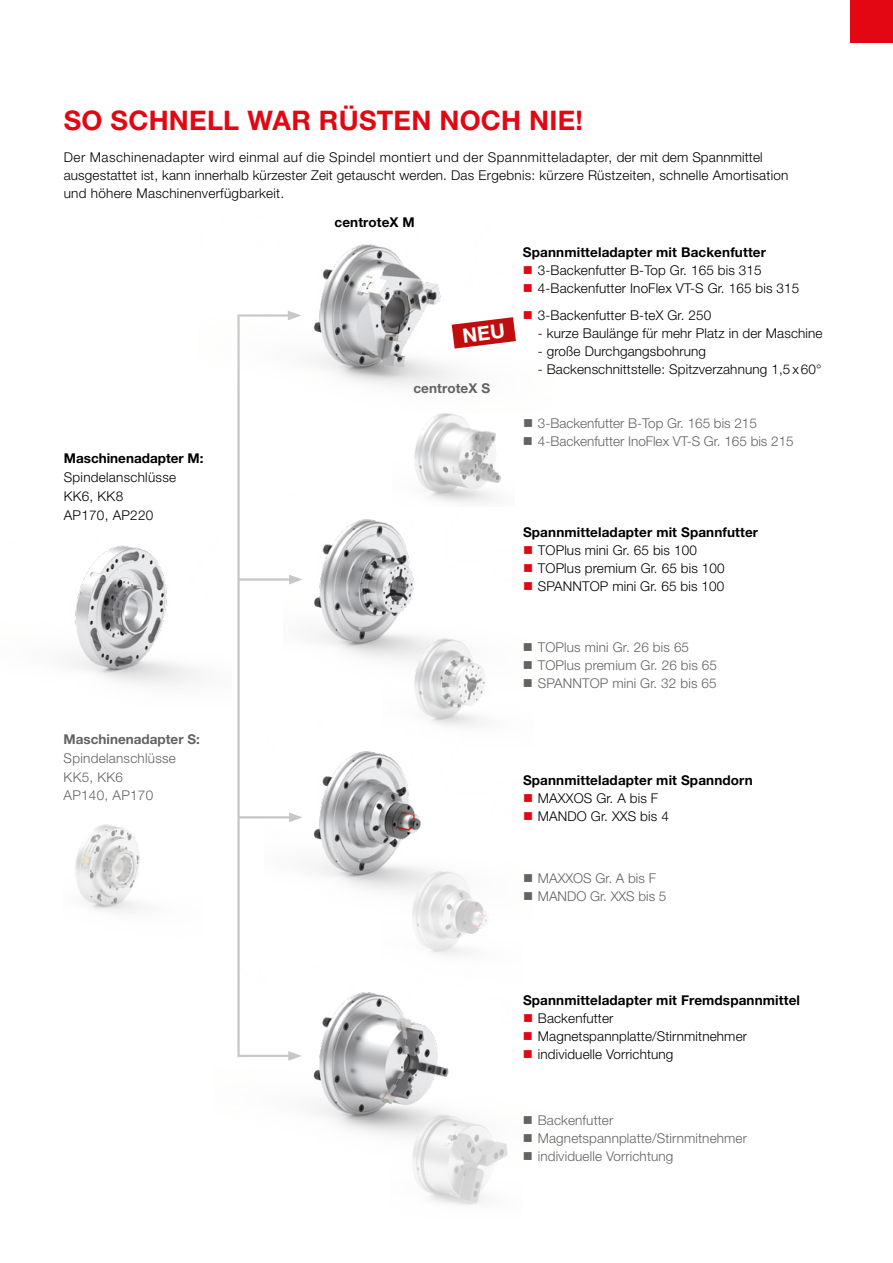
<style>
.page{position:relative;width:893px;height:1263px;background:#fff}
.page>*{position:absolute;margin:0;border:0;box-sizing:border-box;transform-origin:0 0}
.t1{font:700 27px "Helvetica Neue LT Pro";letter-spacing:.01em;color:#e30613}
.t2{font:300 13.5px/18px "Helvetica Neue LT Pro";letter-spacing:.01em;color:#000}
.t3{font:300 13.5px/18px "Helvetica Neue LT Pro";letter-spacing:.01em;color:#646363}
.t4{font:700 13.5px "Helvetica Neue LT Pro";letter-spacing:.01em;color:#000}
.t5{font:700 13.5px "Helvetica Neue LT Pro";color:#646363}
</style>
<div class="page">
<hr style="left:239px;top:578px;width:54px;height:3px;background:#c6c6c6">
<hr style="left:237px;top:316px;width:3px;height:741px;background:#c6c6c6">
<hr style="left:239px;top:816px;width:54px;height:2px;background:#c6c6c6">
<div style="left:850px;top:0;width:43px;height:43px;background:#e30613"></div>
<img style="left:265px;top:751px;width:156px;height:139px">
<img style="left:284px;top:519px;width:130px;height:139px">
<img style="left:237px;top:244px;width:220px;height:169px">
<img style="left:237px;top:965px;width:212px;height:169px">
<img style="left:75px;top:824px;width:65px;height:88px">
<img style="left:380px;top:843px;width:107px;height:144px">
<img style="left:382px;top:634px;width:103px;height:92px">
<img style="left:393px;top:397px;width:108px;height:106px">
<img style="left:72px;top:545px;width:126px;height:140px">
<img style="left:390px;top:1109px;width:118px;height:96px">
<svg style="left:452px;top:317px;width:64px;height:32px"></svg>
<h1 class="t1" style="left:64px;top:104px;width:521px">SO SCHNELL WAR RÜSTEN NOCH NIE!</h1>
<p class="t2" style="left:64px;top:148px;width:726px">Der Maschinenadapter wird einmal auf die Spindel montiert und der Spannmitteladapter, der mit dem Spannmittel ausgestattet ist, kann innerhalb kürzester Zeit getauscht werden. Das Ergebnis: kürzere Rüstzeiten, schnelle Amortisation und höhere Maschinenverfügbarkeit.</p>
<p class="t4" style="left:64px;top:450px;width:141px">Maschinenadapter M:</p>
<p class="t2" style="left:64px;top:468px;width:114px;line-height:18.8px">Spindelanschlüsse<br>KK6, KK8<br>AP170, AP220</p>
<p class="t5" style="left:64px;top:731px;width:138px">Maschinenadapter S:</p>
<p class="t3" style="left:64px;top:748px;width:114px;line-height:18.8px">Spindelanschlüsse<br>KK5, KK6<br>AP140, AP170</p>
<p class="t4" style="left:334px;top:213px;width:82px">centroteX M</p>
<p class="t5" style="left:413px;top:380px;width:78px">centroteX S</p>
<p class="t4" style="left:523px;top:244px;width:245px">Spannmitteladapter mit Backenfutter</p>
<p class="t2" style="left:538px;top:261px;width:263px">3-Backenfutter B-Top Gr. 165 bis 315<br>4-Backenfutter InoFlex VT-S Gr. 165 bis 315</p>
<p class="t2" style="left:538px;top:306px;width:175px">3-Backenfutter B-teX Gr. 250</p>
<p class="t2" style="left:538px;top:324px;width:286px">- kurze Baulänge für mehr Platz in der Maschine</p>
<p class="t2" style="left:538px;top:342px;width:170px">- große Durchgangsbohrung</p>
<p class="t2" style="left:538px;top:360px;width:285px">- Backenschnittstelle: Spitzverzahnung 1,5 x 60°</p>
<p class="t3" style="left:538px;top:413px;width:257px">3-Backenfutter B-Top Gr. 165 bis 215<br>4-Backenfutter InoFlex VT-S Gr. 165 bis 215</p>
<p class="t4" style="left:523px;top:524px;width:237px">Spannmitteladapter mit Spannfutter</p>
<p class="t2" style="left:538px;top:541px;width:188px">TOPlus mini Gr. 65 bis 100<br>TOPlus premium Gr. 65 bis 100<br>SPANNTOP mini Gr. 65 bis 100</p>
<p class="t3" style="left:538px;top:637px;width:181px">TOPlus mini Gr. 26 bis 65<br>TOPlus premium Gr. 26 bis 65<br>SPANNTOP mini Gr. 32 bis 65</p>
<p class="t4" style="left:523px;top:771px;width:231px">Spannmitteladapter mit Spanndorn</p>
<p class="t2" style="left:538px;top:788px;width:132px">MAXXOS Gr. A bis F<br>MANDO Gr. XXS bis 4</p>
<p class="t3" style="left:538px;top:869px;width:130px">MAXXOS Gr. A bis F<br>MANDO Gr. XXS bis 5</p>
<p class="t4" style="left:523px;top:992px;width:279px">Spannmitteladapter mit Fremdspannmittel</p>
<p class="t2" style="left:538px;top:1009px;width:211px">Backenfutter<br>Magnetspannplatte/Stirnmitnehmer individuelle Vorrichtung</p>
<p class="t3" style="left:538px;top:1111px;width:211px">Backenfutter<br>Magnetspannplatte/Stirnmitnehmer individuelle Vorrichtung</p>
</div>
